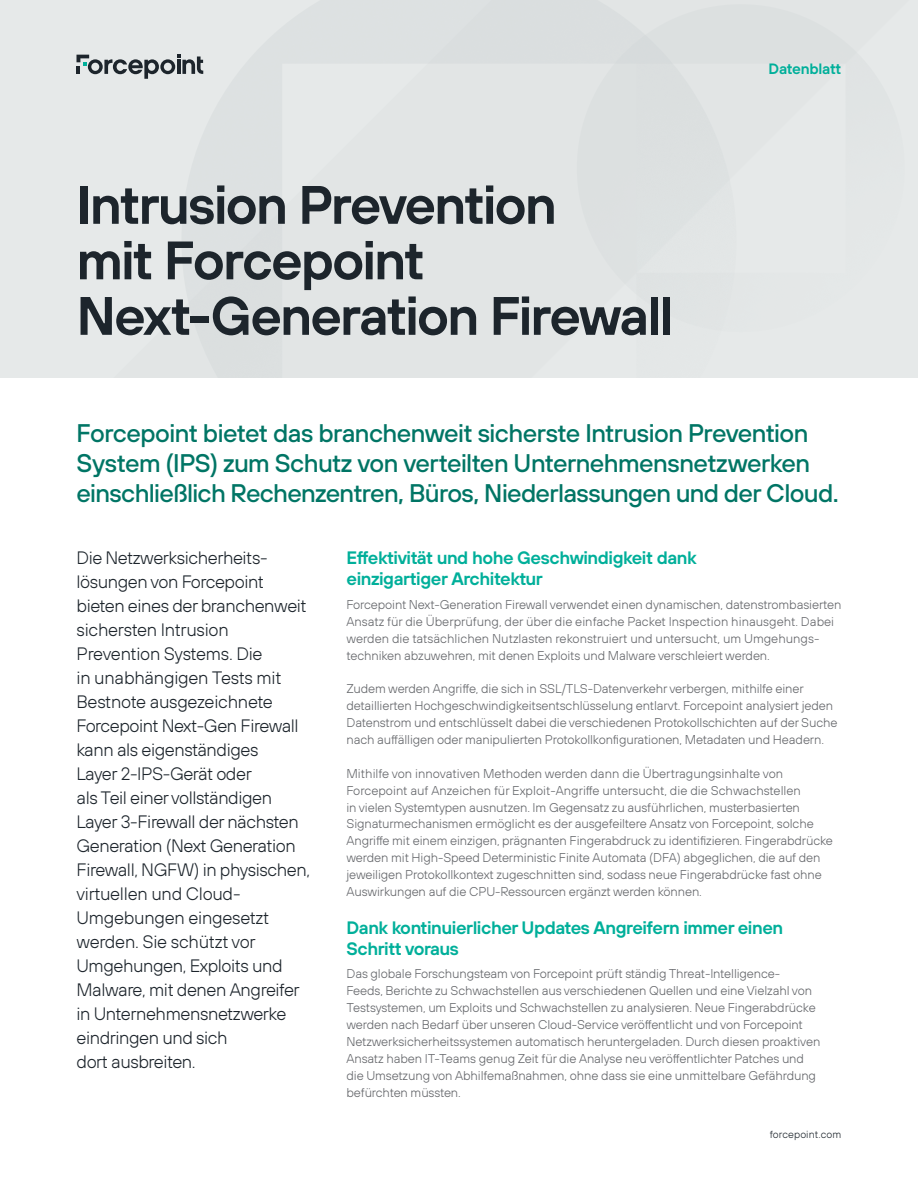
<style>
.page{position:relative;width:918px;height:1188px;background:#fff}
.page>*{position:absolute;margin:0;border:0;box-sizing:border-box;transform-origin:0 0}
.t1{font:600 54px/55.5px "FP Sans";letter-spacing:-.04em;color:#1d252c}
.t2{font:500 25.5px/30px "FP Sans";letter-spacing:-.025em;color:#007565}
.t3{font:300 18px/24px "FP Sans";letter-spacing:-.025em;color:#1d252c}
.t4{font:600 18px/21px "FP Sans";letter-spacing:-.025em;color:#00af9a}
.t5{font:600 15px "FP Sans";letter-spacing:-.015em;color:#00af9a}
.t6{font:300 12.75px/17px "FP Sans";letter-spacing:-.01em;color:#636569}
.t7{font:300 10.5px "FP Sans";letter-spacing:.01em;color:#1d252c}
</style>
<div class="page">
<div style="left:0;top:0;width:918px;height:378px;background:#e2e5e5"></div>
<div style="left:577px;top:4px;width:328px;height:328px;background:#e2e5e5"></div>
<svg style="left:76px;top:55px;width:127px;height:24px;background:#9ea4a6"></svg>
<h1 class="t1" style="left:76px;top:176px;width:598px">Intrusion Prevention<br>mit Forcepoint<br>Next-Generation Firewall</h1>
<p class="t5" style="left:769px;top:59px;width:74px">Datenblatt</p>
<h2 class="t2" style="left:76px;top:418px;width:764px">Forcepoint bietet das branchenweit sicherste Intrusion Prevention<br>System (IPS) zum Schutz von verteilten Unternehmensnetzwerken einschließlich Rechenzentren, Büros, Niederlassungen und der Cloud.</h2>
<p class="t3" style="left:76px;top:546px;width:235px">Die Netzwerksicherheits&shy;lösungen von Forcepoint bieten eines der branchenweit sichersten Intrusion<br>Prevention Systems. Die<br>in unabhängigen Tests mit<br>Bestnote ausgezeichnete<br>Forcepoint Next-Gen Firewall kann als eigenständiges<br>Layer 2-IPS-Gerät oder<br>als Teil einer vollständigen<br>Layer 3-Firewall der nächsten<br>Generation (Next Generation<br>Firewall, NGFW) in physischen, virtuellen und Cloud-<br>Umgebungen eingesetzt werden. Sie schützt vor<br>Umgehungen, Exploits und<br>Malware, mit denen Angreifer in Unternehmensnetzwerke eindringen und sich<br>dort ausbreiten.</p>
<h3 class="t4" style="left:346px;top:547px;width:352px">Effektivität und hohe Geschwindigkeit dank einzigartiger Architektur</h3>
<p class="t6" style="left:346px;top:596px;width:497px">Forcepoint Next-Generation Firewall verwendet einen dynamischen, datenstrombasierten Ansatz für die Überprüfung, der über die einfache Packet Inspection hinausgeht. Dabei werden die tatsächlichen Nutzlasten rekonstruiert und untersucht, um Umgehungs&shy;techniken abzuwehren, mit denen Exploits und Malware verschleiert werden.</p>
<p class="t6" style="left:346px;top:680px;width:493px">Zudem werden Angriffe, die sich in SSL/TLS-Datenverkehr verbergen, mithilfe einer detaillierten Hochgeschwindigkeitsentschlüsselung entlarvt. Forcepoint analysiert jeden Datenstrom und entschlüsselt dabei die verschiedenen Protokollschichten auf der Suche nach auffälligen oder manipulierten Protokollkonfigurationen, Metadaten und Headern.</p>
<p class="t6" style="left:346px;top:765px;width:488px">Mithilfe von innovativen Methoden werden dann die Übertragungsinhalte von Forcepoint auf Anzeichen für Exploit-Angriffe untersucht, die die Schwachstellen<br>in vielen Systemtypen ausnutzen. Im Gegensatz zu ausführlichen, musterbasierten Signaturmechanismen ermöglicht es der ausgefeiltere Ansatz von Forcepoint, solche Angriffe mit einem einzigen, prägnanten Fingerabdruck zu identifizieren. Fingerabdrücke werden mit High-Speed Deterministic Finite Automata (DFA) abgeglichen, die auf den jeweiligen Protokollkontext zugeschnitten sind, sodass neue Fingerabdrücke fast ohne Auswirkungen auf die CPU-Ressourcen ergänzt werden können.</p>
<h3 class="t4" style="left:346px;top:916px;width:438px">Dank kontinuierlicher Updates Angreifern immer einen<br>Schritt voraus</h3>
<p class="t6" style="left:346px;top:965px;width:475px">Das globale Forschungsteam von Forcepoint prüft ständig Threat-Intelligence-<br>Feeds, Berichte zu Schwachstellen aus verschiedenen Quellen und eine Vielzahl von Testsystemen, um Exploits und Schwachstellen zu analysieren. Neue Fingerabdrücke werden nach Bedarf über unseren Cloud-Service veröffentlicht und von Forcepoint Netzwerksicherheitssystemen automatisch heruntergeladen. Durch diesen proaktiven Ansatz haben IT-Teams genug Zeit für die Analyse neu veröffentlichter Patches und die Umsetzung von Abhilfemaßnahmen, ohne dass sie eine unmittelbare Gefährdung befürchten müssten.</p>
<p class="t7" style="left:770px;top:1128px;width:73px">forcepoint.com</p>
</div>
